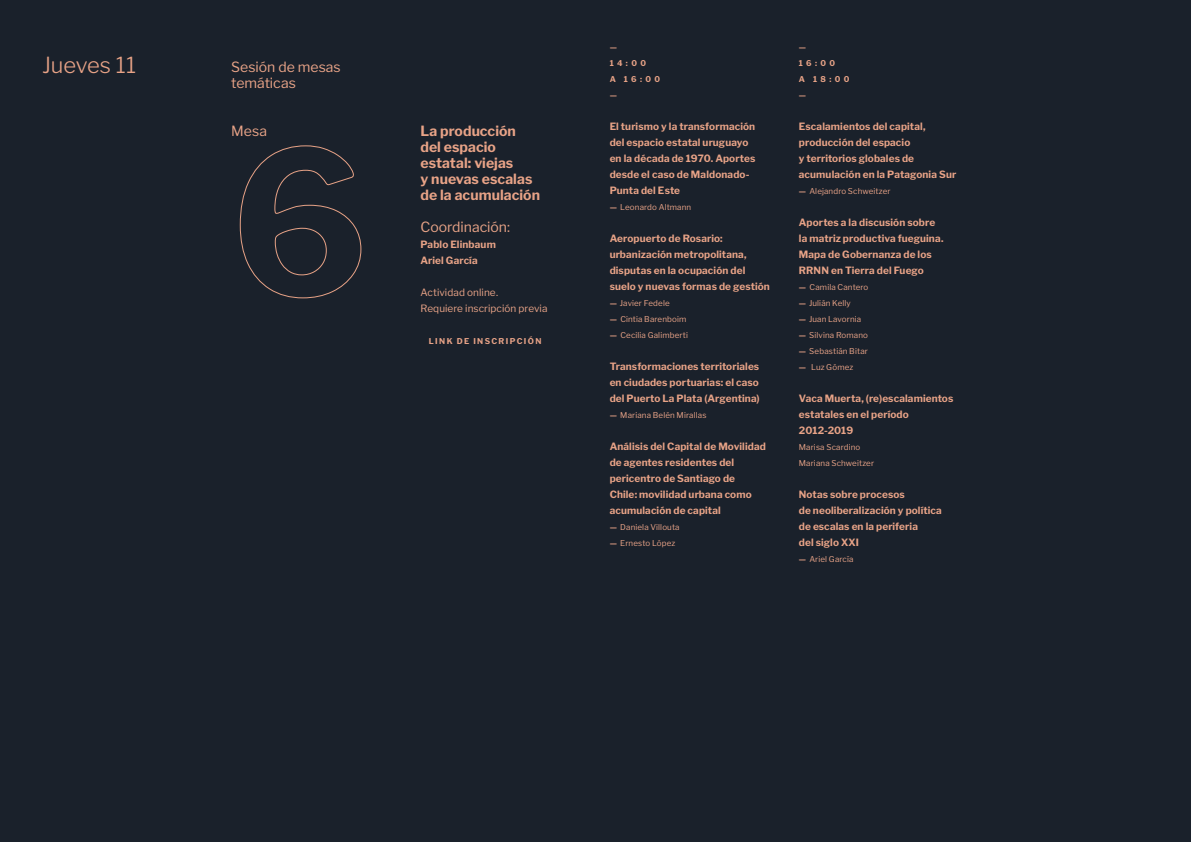
<style>
.page{position:relative;width:1191px;height:842px;background:#fff}
.page>*{position:absolute;margin:0;border:0;box-sizing:border-box;transform-origin:0 0}
.t1{font:300 22px "Libre Franklin";letter-spacing:-.005em;color:#e8a387}
.t2{font:700 14px/16px "Libre Franklin";color:#e8a387}
.t3{font:14px/16px "Libre Franklin";color:#e8a387}
.t4{font:700 10px/16px "Libre Franklin";letter-spacing:.01em;color:#e8a387}
.t5{font:10px/16px "Libre Franklin";letter-spacing:.005em;color:#e8a387}
.t6{font:8px/16px "Libre Franklin";letter-spacing:.015em;color:#e8a387}
.t7{font:700 8px/16px "Libre Franklin";letter-spacing:.175em;color:#e8a387}
.s1{font-weight:700}
</style>
<div class="page">
<div style="left:0;top:0;width:595px;height:842px;background:#1a212b"></div>
<div style="left:595px;top:0;width:596px;height:842px;background:#1a212b"></div>
<svg style="left:239px;top:145px;width:123px;height:154px"></svg>
<h1 class="t1" style="left:42px;top:48px;width:96px">Jueves 11</h1>
<h2 class="t3" style="left:231px;top:58px;width:111px">Sesión de mesas temáticas</h2>
<h2 class="t3" style="left:231px;top:122px;width:37px">Mesa</h2>
<h2 class="t2" style="left:420px;top:122px;width:121px">La producción<br>del espacio estatal: viejas<br>y nuevas escalas de la acumulación</h2>
<h2 class="t3" style="left:420px;top:218px;width:91px">Coordinación:</h2>
<p class="t4" style="left:420px;top:235px;width:77px">Pablo Elinbaum<br>Ariel García</p>
<p class="t5" style="left:420px;top:283px;width:129px">Actividad online.<br>Requiere inscripción previa</p>
<p class="t7" style="left:429px;top:332px;width:114px">LINK DE INSCRIPCIÓN</p>
<p class="t7" style="left:609px;top:39px;width:52px">—<br>14:00<br>A 16:00 —</p>
<p class="t4" style="left:609px;top:118px;width:147px">El turismo y la transformación del espacio estatal uruguayo en la década de 1970. Aportes desde el caso de Maldonado-<br>Punta del Este</p>
<p class="t6" style="left:609px;top:199px;width:83px"><span class="s1">—</span> Leonardo Altmann</p>
<p class="t4" style="left:609px;top:230px;width:162px">Aeropuerto de Rosario: urbanización metropolitana, disputas en la ocupación del suelo y nuevas formas de gestión</p>
<p class="t6" style="left:609px;top:295px;width:61px"><span class="s1">—</span> Javier Fedele</p>
<p class="t6" style="left:609px;top:311px;width:78px"><span class="s1">—</span> Cintia Barenboim</p>
<p class="t6" style="left:609px;top:327px;width:80px"><span class="s1">—</span> Cecilia Galimberti</p>
<p class="t4" style="left:609px;top:358px;width:151px;text-align:justify">Transformaciones territoriales en ciudades portuarias: el caso del Puerto La Plata (Argentina)</p>
<p class="t6" style="left:609px;top:407px;width:98px"><span class="s1">—</span> Mariana Belén Mirallas</p>
<p class="t4" style="left:609px;top:438px;width:158px">Análisis del Capital de Movilidad de agentes residentes del pericentro de Santiago de<br>Chile: movilidad urbana como acumulación de capital</p>
<p class="t6" style="left:609px;top:519px;width:71px"><span class="s1">—</span> Daniela Villouta</p>
<p class="t6" style="left:609px;top:535px;width:67px"><span class="s1">—</span> Ernesto López</p>
<p class="t7" style="left:799px;top:39px;width:52px">—<br>16:00<br>A 18:00 —</p>
<p class="t4" style="left:799px;top:118px;width:159px">Escalamientos del capital, producción del espacio<br>y territorios globales de acumulación en la Patagonia Sur</p>
<p class="t6" style="left:799px;top:183px;width:93px"><span class="s1">—</span> Alejandro Schweitzer</p>
<p class="t4" style="left:799px;top:214px;width:146px">Aportes a la discusión sobre la matriz productiva fueguina.<br>Mapa de Gobernanza de los<br>RRNN en Tierra del Fuego</p>
<p class="t6" style="left:799px;top:279px;width:71px"><span class="s1">—</span> Camila Cantero</p>
<p class="t6" style="left:799px;top:295px;width:53px"><span class="s1">—</span> Julián Kelly</p>
<p class="t6" style="left:799px;top:311px;width:64px"><span class="s1">—</span> Juan Lavornia</p>
<p class="t6" style="left:799px;top:327px;width:71px"><span class="s1">—</span> Silvina Romano</p>
<p class="t6" style="left:799px;top:343px;width:70px"><span class="s1">—</span> Sebastián Bitar</p>
<p class="t6" style="left:799px;top:359px;width:56px"><span class="s1">—</span> Luz Gómez</p>
<p class="t4" style="left:799px;top:390px;width:156px">Vaca Muerta, (re)escalamientos estatales en el período<br>2012-2019</p>
<p class="t6" style="left:799px;top:439px;width:77px">Marisa Scardino<br>Mariana Schweitzer</p>
<p class="t4" style="left:799px;top:486px;width:144px">Notas sobre procesos<br>de neoliberalización y política de escalas en la periferia<br>del siglo XXI</p>
<p class="t6" style="left:799px;top:551px;width:56px"><span class="s1">—</span> Ariel García</p>
</div>
